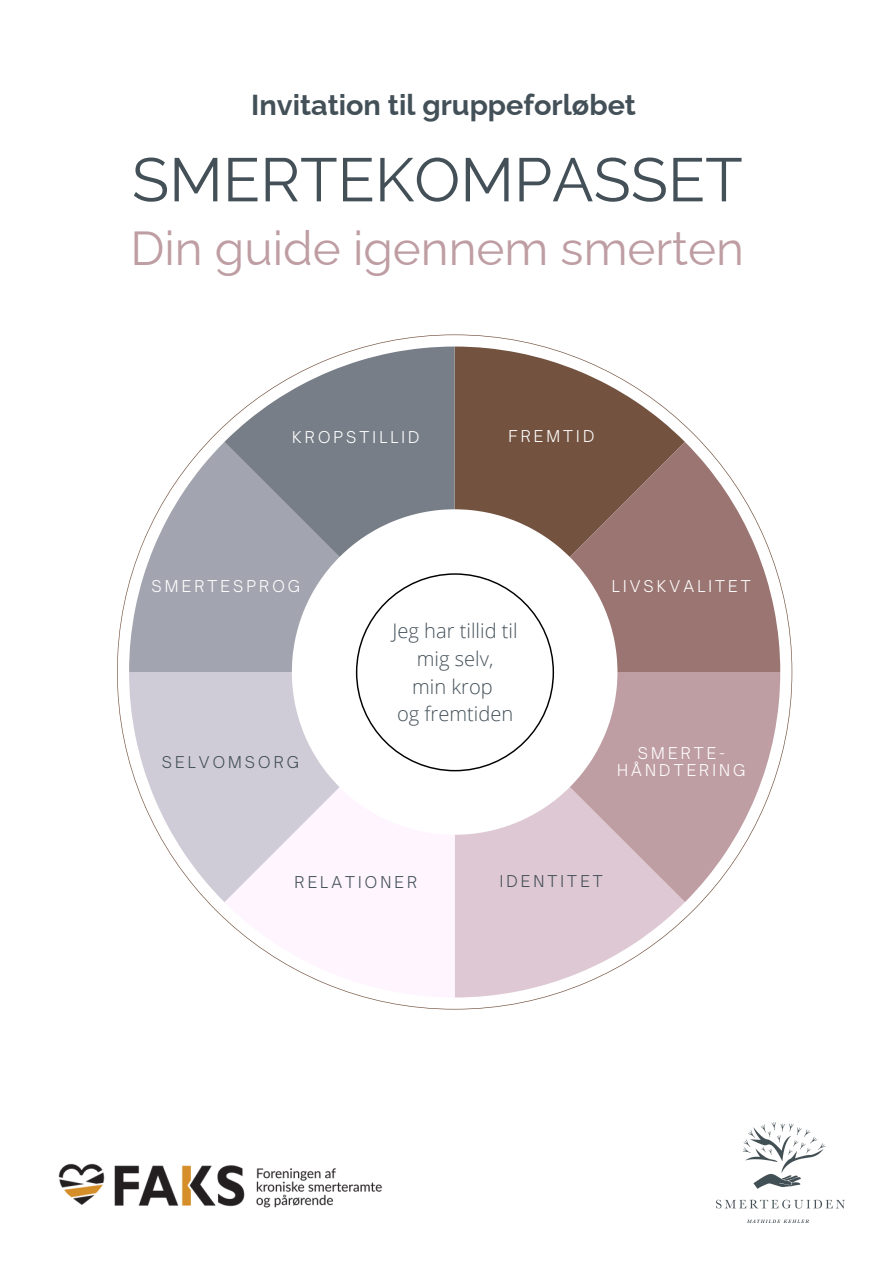
<style>
.page{position:relative;width:894px;height:1264px;background:#fff}
.page>*{position:absolute;margin:0;border:0;box-sizing:border-box;transform-origin:0 0}
.t1{font:61.2px "Raleway";color:#435058}
.t2{font:47.7px "Raleway";color:#be9da3}
.t3{font:700 28.8px "Raleway";color:#435058}
.t4{font:300 20.1px/27.9px "Open Sans";color:#435058;text-align:center}
.t5{font:300 15.6px "Open Sauce One";letter-spacing:.2em;color:#fff}
.t6{font:300 15.6px "Open Sauce One";letter-spacing:.2em;color:#435058}
</style>
<div class="page">
<img style="left:58px;top:1163px;width:324px;height:45px">
<img style="left:716px;top:1122px;width:128px;height:100px">
<svg style="left:454px;top:346px;width:230px;height:210px;fill:#735240"></svg>
<svg style="left:569px;top:442px;width:211px;height:230px;fill:#9a7571"></svg>
<svg style="left:570px;top:672px;width:210px;height:230px;fill:#be9da3"></svg>
<svg style="left:454px;top:787px;width:230px;height:210px;fill:#dec8d3"></svg>
<svg style="left:224px;top:787px;width:141px;height:210px;fill:#fff5ff"></svg>
<svg style="left:129px;top:672px;width:210px;height:230px;fill:#d0ccd7"></svg>
<svg style="left:129px;top:442px;width:210px;height:230px;fill:#a2a4af"></svg>
<svg style="left:224px;top:346px;width:230px;height:211px;fill:#777e87"></svg>
<svg style="left:356px;top:573px;width:198px;height:198px"></svg>
<p class="t3" style="left:251px;top:88px;width:386px">Invitation til gruppeforløbet</p>
<p class="t1" style="left:132px;top:144px;width:612px">SMERTEKOMPASSET</p>
<p class="t2" style="left:130px;top:220px;width:615px">Din guide igennem smerten</p>
<p class="t5" style="left:292px;top:427px;width:129px">KROPSTILLID</p>
<h3 class="t5" style="left:508px;top:426px;width:87px">FREMTID</h3>
<p class="t5" style="left:152px;top:576px;width:150px">SMERTESPROG</p>
<p class="t5" style="left:611px;top:576px;width:140px">LIVSKVALITET</p>
<p class="t6" style="left:162px;top:752px;width:139px">SELVOMSORG</p>
<p class="t4" style="left:392px;top:616px;width:127px">Jeg har tillid til mig selv,<br>min krop<br>og fremtiden</p>
<p class="t5" style="left:637px;top:743px;width:88px">SMERTE-</p>
<p class="t5" style="left:617px;top:760px;width:130px">HÅNDTERING</p>
<p class="t6" style="left:294px;top:872px;width:124px">RELATIONER</p>
<p class="t6" style="left:499px;top:871px;width:104px">IDENTITET</p>
</div>
